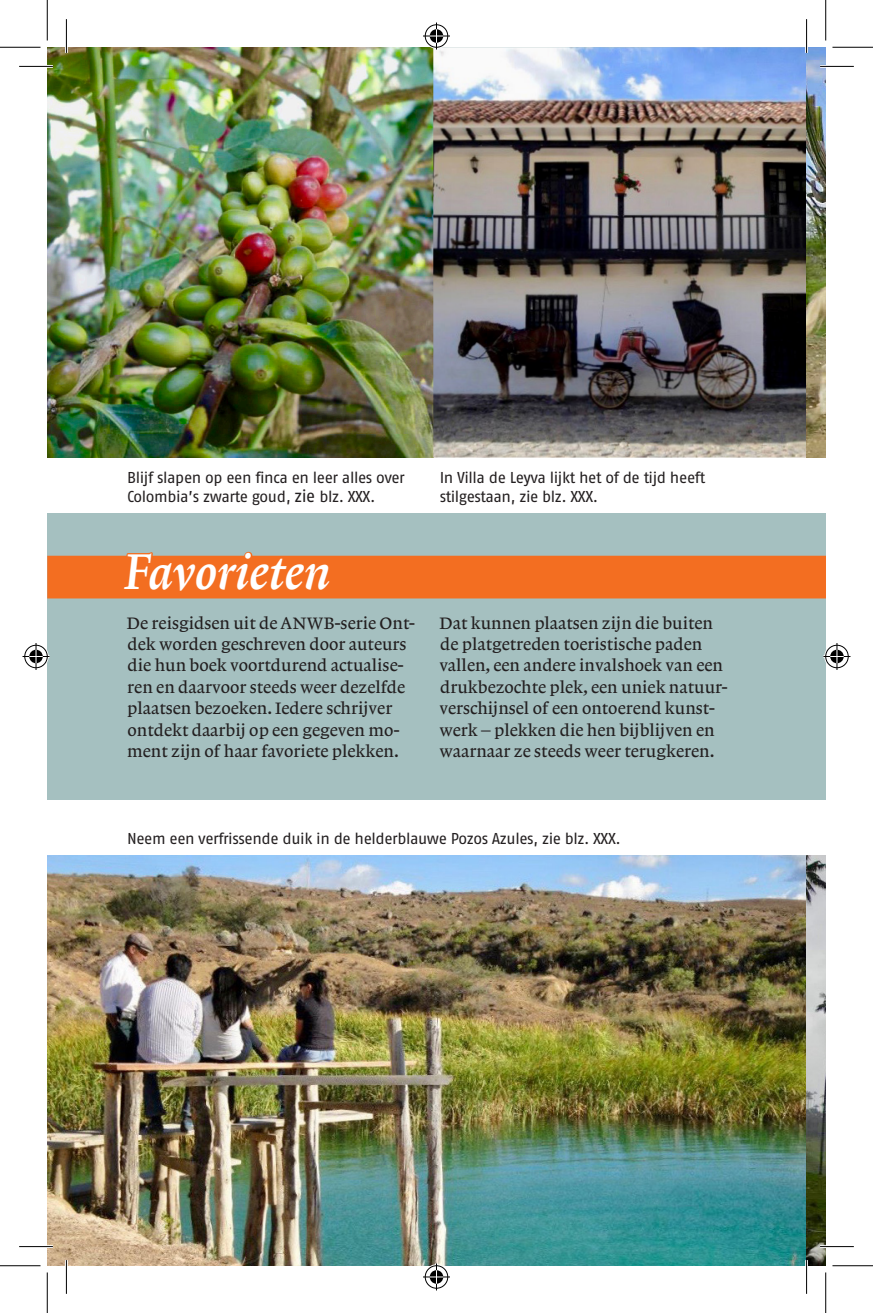
<style>
.page{position:relative;width:873px;height:1313px;background:#fff}
.page>*{position:absolute;margin:0;border:0;box-sizing:border-box;transform-origin:0 0}
.t1{font:47.25px "Lexicon No 2 Italic C Txt";color:#fff}
.PT3A_Platte_tekst{font:17.55px/21.4px "Lexicon No 1 Roman A";color:#231f20}
.FB1_Fotobijschrift{font:15.75px/19.1px "ANWB New Fago No Reg";letter-spacing:-.025em;color:#231f20}
.s1{font-size:17.55px}
.s2{font-size:51.52px}
</style>
<div class="page">
<div style="left:47px;top:47px;width:778px;height:1218px;background:#a5c0c0"></div>
<div style="left:47px;top:556px;width:778px;height:42px;background:#f36e21"></div>
<svg style="left:121px;top:551px;width:212px;height:48px"></svg>
<div style="left:806px;top:800px;width:19px;height:55px;background:#fff"></div>
<div style="left:47px;top:800px;width:759px;height:55px;background:#fff"></div>
<div style="left:439px;top:457px;width:367px;height:56px;background:#fff"></div>
<div style="left:47px;top:457px;width:392px;height:56px;background:#fff"></div>
<div style="left:806px;top:457px;width:19px;height:56px;background:#fff"></div>
<img style="left:47px;top:47px;width:778px;height:410px">
<img style="left:47px;top:855px;width:778px;height:410px">
<hr style="left:19px;top:65px;width:34px;height:3px;background:#fff">
<hr style="left:820px;top:65px;width:33px;height:3px;background:#fff">
<hr style="left:19px;top:1245px;width:34px;height:3px;background:#fff">
<hr style="left:820px;top:1245px;width:33px;height:3px;background:#fff">
<hr style="left:65px;top:19px;width:3px;height:34px;background:#fff">
<hr style="left:65px;top:1260px;width:3px;height:34px;background:#fff">
<hr style="left:805px;top:19px;width:3px;height:34px;background:#fff">
<hr style="left:805px;top:1260px;width:3px;height:34px;background:#fff">
<hr style="left:19px;top:66px;width:34px;height:1px;background:#000">
<hr style="left:820px;top:66px;width:33px;height:1px;background:#000">
<hr style="left:19px;top:1246px;width:34px;height:1px;background:#000">
<hr style="left:820px;top:1246px;width:33px;height:1px;background:#000">
<hr style="left:66px;top:19px;width:1px;height:34px;background:#000">
<hr style="left:66px;top:1260px;width:1px;height:34px;background:#000">
<hr style="left:806px;top:19px;width:1px;height:34px;background:#000">
<hr style="left:806px;top:1260px;width:1px;height:34px;background:#000">
<hr style="left:0;top:47px;width:40px;height:1px;background:#000">
<hr style="left:832px;top:47px;width:41px;height:1px;background:#000">
<hr style="left:0;top:1265px;width:40px;height:1px;background:#000">
<hr style="left:832px;top:1265px;width:41px;height:1px;background:#000">
<hr style="left:47px;top:0;width:1px;height:40px;background:#000">
<hr style="left:47px;top:1272px;width:1px;height:41px;background:#000">
<hr style="left:825px;top:0;width:1px;height:40px;background:#000">
<hr style="left:825px;top:1272px;width:1px;height:41px;background:#000">
<svg style="left:423px;top:23px;width:27px;height:27px"></svg>
<svg style="left:423px;top:1263px;width:27px;height:27px"></svg>
<svg style="left:23px;top:643px;width:27px;height:27px"></svg>
<svg style="left:823px;top:643px;width:27px;height:27px"></svg>
<p class="FB1_Fotobijschrift" style="left:127px;top:468px;width:279px">Blijf slapen op een finca en leer alles over<br>Colombia’s zwarte goud, <span class="s1">zie</span> blz. XXX.</p>
<h1 class="t1" style="left:125px;top:545px;width:207px"><span class="s2">F</span>avorieten</h1>
<p class="FB1_Fotobijschrift" style="left:439px;top:468px;width:267px">In Villa de Leyva lijkt het of de tijd heeft stilgestaan, zie blz. XXX.</p>
<p class="PT3A_Platte_tekst" style="left:127px;top:612px;width:289px">De reisgidsen uit de ANWB-serie Ont&shy;dek worden geschreven door auteurs die hun boek voortdurend actualise&shy;ren en daarvoor steeds weer dezelfde plaatsen bezoeken. Iedere schrijver ontdekt daarbij op een gegeven mo&shy;ment zijn of haar favoriete plekken.</p>
<p class="PT3A_Platte_tekst" style="left:439px;top:612px;width:290px">Dat kunnen plaatsen zijn die buiten de platgetreden toeristische paden vallen, een andere invalshoek van een drukbezochte plek, een uniek natuur&shy;verschijnsel of een ontoerend kunst&shy;werk – plekken die hen bijblijven en waarnaar ze steeds weer terugkeren.</p>
<p class="FB1_Fotobijschrift" style="left:127px;top:829px;width:495px">Neem een verfrissende duik in de helderblauwe Pozos Azules, zie blz. XXX.</p>
</div>
